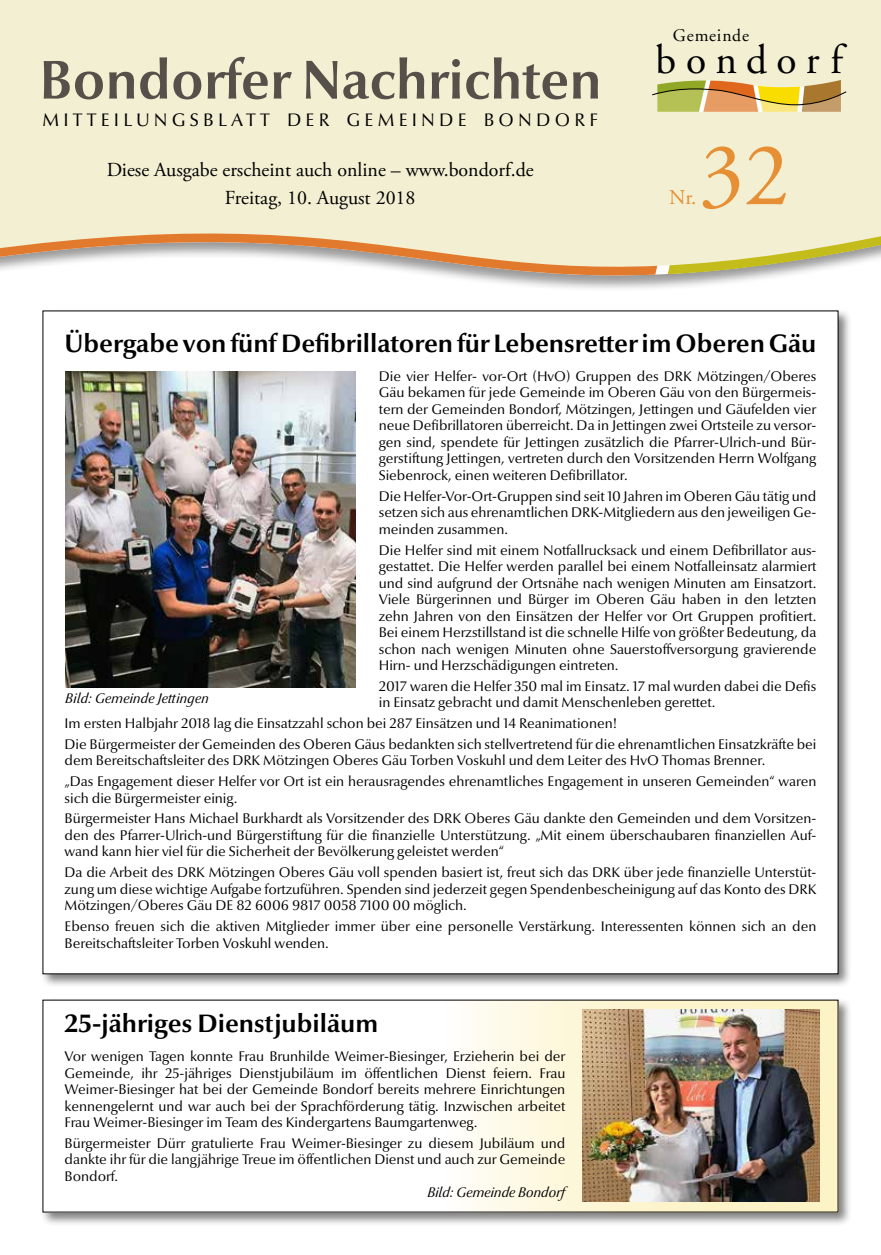
<style>
.page{position:relative;width:881px;height:1255px;background:#fff}
.page>*{position:absolute;margin:0;border:0;box-sizing:border-box;transform-origin:0 0}
.t1{font:90px "Adobe Garamond Pro";color:#e68f34}
.t2{font:700 55.05px "Optima Nova LT Pro";color:#56504a}
.t3{font:41.4px "Adobe Garamond";letter-spacing:.22em;color:#000}
.t4{font:700 25.5px "Optima Nova LT Pro";color:#000}
.t5{font:21px "Adobe Garamond Pro";color:#e68f34}
.t6{font:19.8px/28.2px "Adobe Garamond Pro";color:#000;text-align:center}
.t7{font:18.3px "Optima Nova LT Pro";letter-spacing:.23em;color:#000}
.t8{font:17.55px "Adobe Garamond";letter-spacing:.045em;color:#000}
.t9{font:14.1px/16.5px "Optima Nova LT Pro";color:#000;text-align:justify}
.t10{font:italic 14.1px "Optima Nova LT Pro";letter-spacing:-.005em;color:#000}
</style>
<div class="page">
<svg style="left:0;top:0;width:880px;height:289px;background:#f0eacf"></svg>
<svg style="left:651px;top:77px;width:195px;height:35px;background:#d2b86c"></svg>
<div style="left:40px;top:308px;width:812px;height:680px;background:#000;opacity:.5"></div>
<div style="left:43px;top:311px;width:794px;height:662px;background:#fff"></div>
<img style="left:65px;top:371px;width:290px;height:316px">
<div style="left:40px;top:997px;width:812px;height:229px;background:#000;opacity:.5"></div>
<svg style="left:45px;top:1001px;width:791px;height:209px"></svg>
<img style="left:582px;top:1009px;width:237px;height:191px">
<h2 class="t2" style="left:39px;top:45px;width:563px">Bondorfer Nachrichten</h2>
<p class="t7" style="left:42px;top:108px;width:556px">MITTEILUNGSBLATT DER GEMEINDE BONDORF</p>
<h3 class="t6" style="left:107px;top:156px;width:428px">Diese Ausgabe erscheint auch online – www.bondorf.de<br>Freitag, 10. August 2018</h3>
<p class="t8" style="left:672px;top:26px;width:78px">Gemeinde</p>
<h3 class="t3" style="left:655px;top:38px;width:188px">bondorf</h3>
<h1 class="t1" style="left:698px;top:121px;width:91px">32</h1>
<h3 class="t5" style="left:668px;top:185px;width:29px">Nr.</h3>
<h3 class="t4" style="left:65px;top:327px;width:753px">Übergabe von fünf Defibrillatoren für Lebensretter im Oberen Gäu</h3>
<p class="t9" style="left:378px;top:368px;width:439px">Die vier Helfer- vor-Ort (HvO) Gruppen des DRK Mötzingen/Oberes Gäu bekamen für jede Gemeinde im Oberen Gäu von den Bürgermeis&shy;tern der Gemeinden Bondorf, Mötzingen, Jettingen und Gäufelden vier neue Defibrillatoren überreicht. Da in Jettingen zwei Ortsteile zu versor&shy;gen sind, spendete für Jettingen zusätzlich die Pfarrer-Ulrich-und Bür&shy;gerstiftung Jettingen, vertreten durch den Vorsitzenden Herrn Wolfgang Siebenrock, einen weiteren Defibrillator.</p>
<p class="t9" style="left:378px;top:487px;width:439px">Die Helfer-Vor-Ort-Gruppen sind seit 10 Jahren im Oberen Gäu tätig und setzen sich aus ehrenamtlichen DRK-Mitgliedern aus den jeweiligen Ge&shy;meinden zusammen.</p>
<p class="t9" style="left:378px;top:541px;width:439px">Die Helfer sind mit einem Notfallrucksack und einem Defibrillator aus&shy;gestattet. Die Helfer werden parallel bei einem Notfalleinsatz alarmiert und sind aufgrund der Ortsnähe nach wenigen Minuten am Einsatzort.<br>Viele Bürgerinnen und Bürger im Oberen Gäu haben in den letzten zehn Jahren von den Einsätzen der Helfer vor Ort Gruppen profitiert.<br>Bei einem Herzstillstand ist die schnelle Hilfe von größter Bedeutung, da schon nach wenigen Minuten ohne Sauerstoffversorgung gravierende Hirn- und Herzschädigungen eintreten.</p>
<p class="t9" style="left:378px;top:677px;width:439px">2017 waren die Helfer 350 mal im Einsatz. 17 mal wurden dabei die Defis in Einsatz gebracht und damit Menschenleben gerettet.</p>
<p class="t9" style="left:65px;top:713px;width:753px;line-height:20.7px">Im ersten Halbjahr 2018 lag die Einsatzzahl schon bei 287 Einsätzen und 14 Reanimationen!<br>Die Bürgermeister der Gemeinden des Oberen Gäus bedankten sich stellvertretend für die ehrenamtlichen Einsatzkräfte bei</p>
<p class="t9" style="left:65px;top:750px;width:753px;line-height:20.7px">dem Bereitschaftsleiter des DRK Mötzingen Oberes Gäu Torben Voskuhl und dem Leiter des HvO Thomas Brenner.<br>„Das Engagement dieser Helfer vor Ort ist ein herausragendes ehrenamtliches Engagement in unseren Gemeinden“ waren</p>
<p class="t9" style="left:65px;top:787px;width:753px;line-height:20.7px">sich die Bürgermeister einig.<br>Bürgermeister Hans Michael Burkhardt als Vorsitzender des DRK Oberes Gäu dankte den Gemeinden und dem Vorsitzen-</p>
<p class="t9" style="left:65px;top:826px;width:753px">den des Pfarrer-Ulrich-und Bürgerstiftung für die finanzielle Unterstützung. „Mit einem überschaubaren finanziellen Auf&shy;wand kann hier viel für die Sicherheit der Bevölkerung geleistet werden“</p>
<p class="t9" style="left:65px;top:864px;width:753px">Da die Arbeit des DRK Mötzingen Oberes Gäu voll spenden basiert ist, freut sich das DRK über jede finanzielle Unterstüt&shy;zung um diese wichtige Aufgabe fortzuführen. Spenden sind jederzeit gegen Spendenbescheinigung auf das Konto des DRK Mötzingen/Oberes Gäu DE 82 6006 9817 0058 7100 00 möglich.</p>
<p class="t9" style="left:65px;top:917px;width:753px">Ebenso freuen sich die aktiven Mitglieder immer über eine personelle Verstärkung. Interessenten können sich an den<br>Bereitschaftsleiter Torben Voskuhl wenden.</p>
<p class="t10" style="left:65px;top:689px;width:145px">Bild: Gemeinde Jettingen</p>
<h3 class="t4" style="left:65px;top:1007px;width:315px">25-jähriges Dienstjubiläum</h3>
<p class="t9" style="left:65px;top:1047px;width:502px">Vor wenigen Tagen konnte Frau Brunhilde Weimer-Biesinger, Erzieherin bei der Gemeinde, ihr 25-jähriges Dienstjubiläum im öffentlichen Dienst feiern. Frau Weimer-Biesinger hat bei der Gemeinde Bondorf bereits mehrere Einrichtungen kennengelernt und war auch bei der Sprachförderung tätig. Inzwischen arbeitet Frau Weimer-Biesinger im Team des Kindergartens Baumgartenweg.</p>
<p class="t9" style="left:65px;top:1134px;width:502px">Bürgermeister Dürr gratulierte Frau Weimer-Biesinger zu diesem Jubiläum und dankte ihr für die langjährige Treue im öffentlichen Dienst und auch zur Gemeinde Bondorf.</p>
<p class="t10" style="left:427px;top:1183px;width:139px">Bild: Gemeinde Bondorf</p>
</div>
